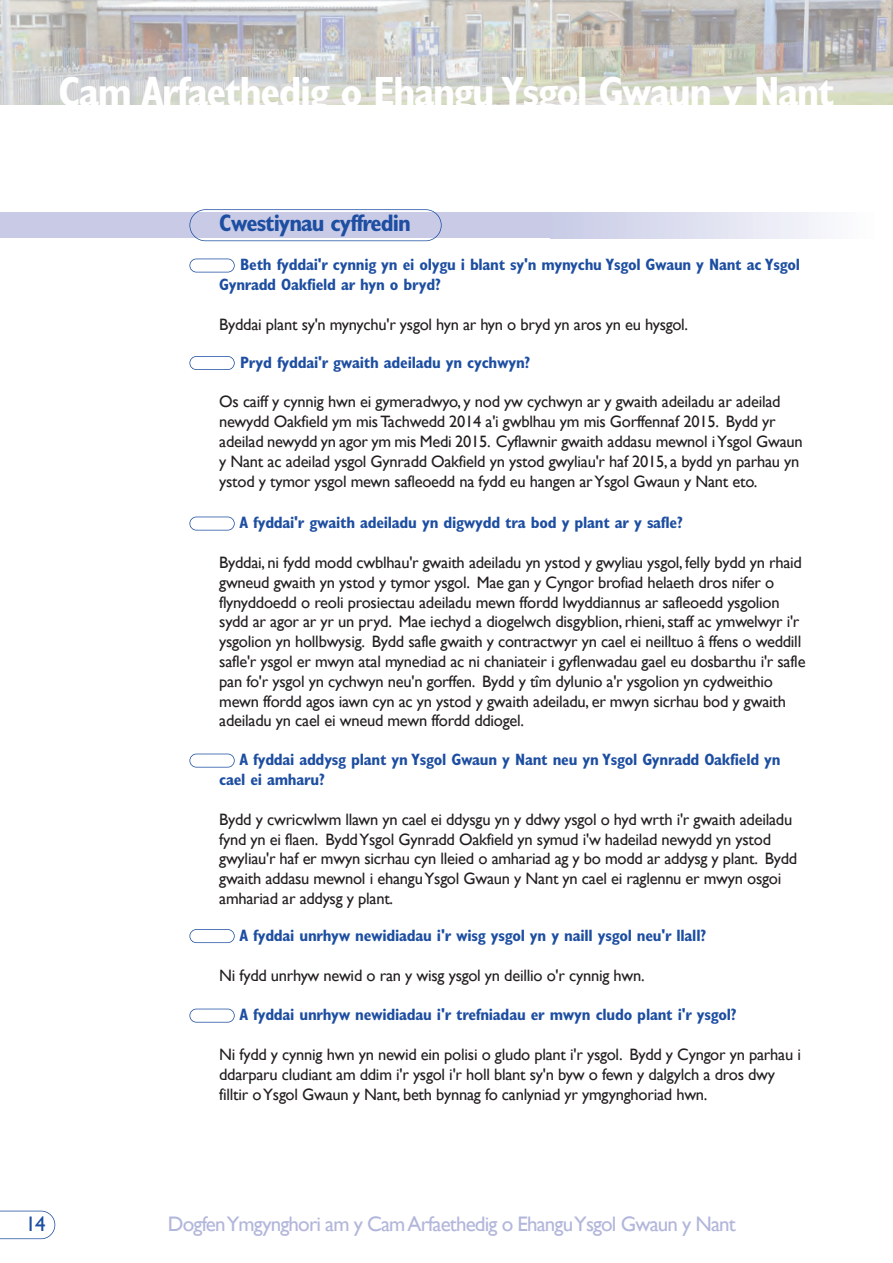
<style>
.page{position:relative;width:893px;height:1263px;background:#fff}
.page>*{position:absolute;margin:0;border:0;box-sizing:border-box;transform-origin:0 0}
.t1{font:700 condensed 42.45px "Gill Sans";letter-spacing:-.04em;color:#fff}
.t2{font:700 condensed 24px "Gill Sans";letter-spacing:-.04em;color:#1d4ea1}
.t3{font:21px "Gill Sans";letter-spacing:-.04em;color:#b2b6db}
.t4{font:21px "Gill Sans";color:#1d4ea1}
.t5{font:16.5px/19.8px "Gill Sans";letter-spacing:-.015em;color:#231f20}
.t6{font:700 condensed 16.5px/19.8px "Gill Sans";letter-spacing:-.015em;color:#1d4ea1}
</style>
<div class="page">
<img style="left:0;top:0;width:893px;height:105px">
<svg style="left:0;top:1211px;width:55px;height:28px"></svg>
<div style="left:0;top:213px;width:555px;height:25px;background:#c9cbe6"></div>
<div style="left:551px;top:213px;width:323px;height:25px;background:linear-gradient(to right,#c8cbe6,#fdfdfe)"></div>
<div style="left:189px;top:209px;width:253px;height:32px;border:2px solid #1d4ea1;border-radius:16px"></div>
<div style="left:189px;top:259px;width:46px;height:13px;border:2px solid #1d4ea1;border-radius:7px"></div>
<div style="left:189px;top:356px;width:46px;height:14px;border:2px solid #1d4ea1;border-radius:7px"></div>
<div style="left:189px;top:517px;width:46px;height:13px;border:2px solid #1d4ea1;border-radius:7px"></div>
<div style="left:189px;top:754px;width:46px;height:13px;border:2px solid #1d4ea1;border-radius:7px"></div>
<div style="left:189px;top:929px;width:46px;height:14px;border:2px solid #1d4ea1;border-radius:7px"></div>
<div style="left:189px;top:1009px;width:46px;height:13px;border:2px solid #1d4ea1;border-radius:7px"></div>
<h1 class="t1" style="left:58px;top:75px;width:778px">Cam Arfaethedig o Ehangu Ysgol Gwaun y Nant</h1>
<h2 class="t2" style="left:219px;top:214px;width:193px">Cwestiynau cyffredin</h2>
<p class="t6" style="left:219px;top:256px;width:582px;text-indent:21px">Beth fyddai'r cynnig yn ei olygu i blant sy'n mynychu Ysgol Gwaun y Nant ac Ysgol<br>Gynradd Oakfield ar hyn o bryd?</p>
<p class="t5" style="left:219px;top:314px;width:470px">Byddai plant sy'n mynychu'r ysgol hyn ar hyn o bryd yn aros yn eu hysgol.</p>
<p class="t6" style="left:240px;top:354px;width:292px">Pryd fyddai'r gwaith adeiladu yn cychwyn?</p>
<p class="t5" style="left:219px;top:392px;width:585px">Os caiff y cynnig hwn ei gymeradwyo, y nod yw cychwyn ar y gwaith adeiladu ar adeilad newydd Oakfield ym mis Tachwedd 2014 a'i gwblhau ym mis Gorffennaf 2015. Bydd yr adeilad newydd yn agor ym mis Medi 2015. Cyflawnir gwaith addasu mewnol i Ysgol Gwaun y Nant ac adeilad ysgol Gynradd Oakfield yn ystod gwyliau'r haf 2015, a bydd yn parhau yn ystod y tymor ysgol mewn safleoedd na fydd eu hangen ar Ysgol Gwaun y Nant eto.</p>
<p class="t6" style="left:239px;top:514px;width:445px">A fyddai'r gwaith adeiladu yn digwydd tra bod y plant ar y safle?</p>
<p class="t5" style="left:219px;top:552px;width:588px">Byddai, ni fydd modd cwblhau'r gwaith adeiladu yn ystod y gwyliau ysgol, felly bydd yn rhaid gwneud gwaith yn ystod y tymor ysgol. Mae gan y Cyngor brofiad helaeth dros nifer o flynyddoedd o reoli prosiectau adeiladu mewn ffordd lwyddiannus ar safleoedd ysgolion sydd ar agor ar yr un pryd. Mae iechyd a diogelwch disgyblion, rhieni, staff ac ymwelwyr i'r ysgolion yn hollbwysig. Bydd safle gwaith y contractwyr yn cael ei neilltuo â ffens o weddill safle'r ysgol er mwyn atal mynediad ac ni chaniateir i gyflenwadau gael eu dosbarthu i'r safle pan fo'r ysgol yn cychwyn neu'n gorffen. Bydd y tîm dylunio a'r ysgolion yn cydweithio mewn ffordd agos iawn cyn ac yn ystod y gwaith adeiladu, er mwyn sicrhau bod y gwaith adeiladu yn cael ei wneud mewn ffordd ddiogel.</p>
<p class="t6" style="left:219px;top:751px;width:563px;text-indent:20px">A fyddai addysg plant yn Ysgol Gwaun y Nant neu yn Ysgol Gynradd Oakfield yn cael ei amharu?</p>
<p class="t5" style="left:219px;top:809px;width:579px">Bydd y cwricwlwm llawn yn cael ei ddysgu yn y ddwy ysgol o hyd wrth i'r gwaith adeiladu fynd yn ei flaen. Bydd Ysgol Gynradd Oakfield yn symud i'w hadeilad newydd yn ystod gwyliau'r haf er mwyn sicrhau cyn lleied o amhariad ag y bo modd ar addysg y plant. Bydd gwaith addasu mewnol i ehangu Ysgol Gwaun y Nant yn cael ei raglennu er mwyn osgoi amhariad ar addysg y plant.</p>
<p class="t6" style="left:239px;top:927px;width:468px">A fyddai unrhyw newidiadau i'r wisg ysgol yn y naill ysgol neu'r llall?</p>
<p class="t5" style="left:219px;top:965px;width:427px">Ni fydd unrhyw newid o ran y wisg ysgol yn deillio o'r cynnig hwn.</p>
<p class="t6" style="left:239px;top:1006px;width:499px">A fyddai unrhyw newidiadau i'r trefniadau er mwyn cludo plant i'r ysgol?</p>
<p class="t5" style="left:219px;top:1044px;width:583px">Ni fydd y cynnig hwn yn newid ein polisi o gludo plant i'r ysgol. Bydd y Cyngor yn parhau i ddarparu cludiant am ddim i'r ysgol i'r holl blant sy'n byw o fewn y dalgylch a dros dwy filltir o Ysgol Gwaun y Nant, beth bynnag fo canlyniad yr ymgynghoriad hwn.</p>
<p class="t4" style="left:25px;top:1211px;width:22px">14</p>
<p class="t3" style="left:168px;top:1211px;width:569px">Dogfen Ymgynghori am y Cam Arfaethedig o Ehangu Ysgol Gwaun y Nant</p>
</div>
